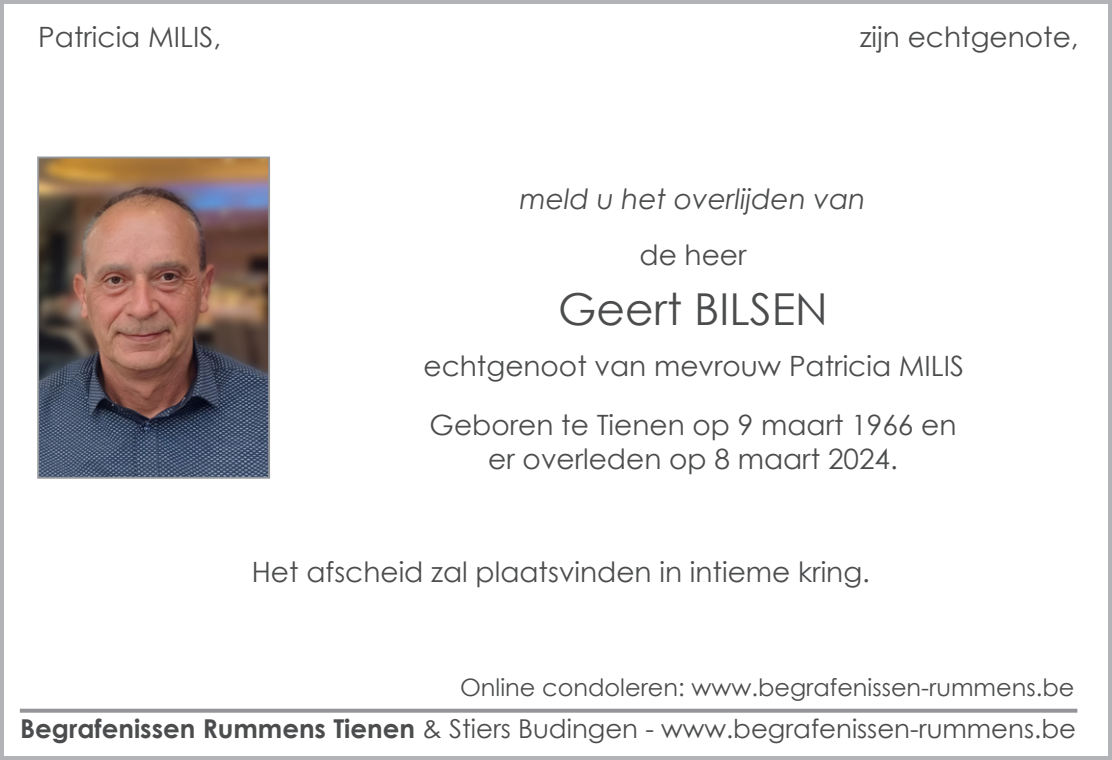
<style>
.page{position:relative;width:1112px;height:760px;background:#fff}
.page>*{position:absolute;margin:0;border:0;box-sizing:border-box;transform-origin:0 0}
.t1{font:44px "Century Gothic";color:#4b4c4d}
.t2{font:28px "Century Gothic";color:#4b4c4d}
.t3{font:italic 28px "Century Gothic";color:#4b4c4d}
.t4{font:26px "Century Gothic";color:#4b4c4d}
.t5{font:24px "Century Gothic";color:#4b4c4d}
.s1{font-weight:700}
</style>
<div class="page">
<div style="left:0;top:0;width:1111px;height:760px;border:4px solid #b2b3b7"></div>
<svg style="left:20px;top:708px;width:1057px;height:4px;background:#a5a7a9"></svg>
<img style="left:40px;top:159px;width:227px;height:316px">
<div style="left:37px;top:156px;width:233px;height:322px;border:2px solid #939598"></div>
<p class="t2" style="left:38px;top:17px;width:184px">Patricia MILIS,</p>
<p class="t2" style="left:859px;top:17px;width:220px">zijn echtgenote,</p>
<p class="t3" style="left:519px;top:179px;width:347px">meld u het overlijden van</p>
<p class="t2" style="left:639px;top:235px;width:109px">de heer</p>
<p class="t1" style="left:558px;top:279px;width:271px">Geert BILSEN</p>
<p class="t2" style="left:423px;top:346px;width:542px">echtgenoot van mevrouw Patricia MILIS</p>
<p class="t2" style="left:429px;top:405px;width:528px">Geboren te Tienen op 9 maart 1966 en</p>
<p class="t2" style="left:488px;top:439px;width:411px">er overleden op 8 maart 2024.</p>
<p class="t2" style="left:252px;top:552px;width:619px">Het afscheid zal plaatsvinden in intieme kring.</p>
<p class="t5" style="left:460px;top:670px;width:615px">Online condoleren: www.begrafenissen-rummens.be</p>
<p class="t4" style="left:20px;top:710px;width:1057px"><span class="s1">Begrafenissen Rummens Tienen</span> &amp; Stiers Budingen - www.begrafenissen-rummens.be</p>
</div>
